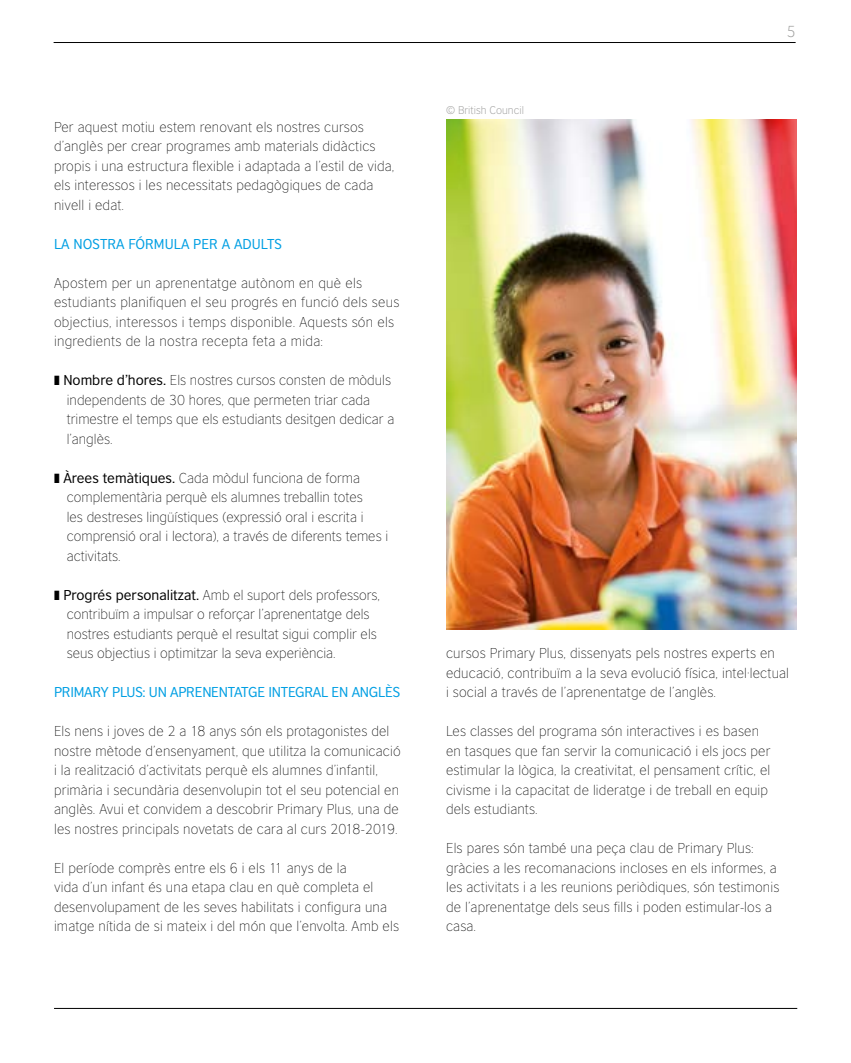
<style>
.page{position:relative;width:851px;height:1063px;background:#fff}
.page>*{position:absolute;margin:0;border:0;box-sizing:border-box;transform-origin:0 0}
.t1{font:300 15px "British Council Sans CE";color:#9d9d9c}
.t2{font:200 13.5px/19.5px "British Council Sans";letter-spacing:.01em;color:#000}
.t3{font:13.5px "British Council Sans";letter-spacing:-.02em;color:#009fe3}
.t4{font:13.5px "British Council Sans";color:#009fe3}
.t5{font:300 10.5px "British Council Sans CE";color:#9d9d9c}
.s1{font-weight:400}
</style>
<div class="page">
<hr style="left:54px;top:42px;width:741px;height:1px;background:#000">
<hr style="left:54px;top:1008px;width:743px;height:1px;background:#000">
<img style="left:446px;top:120px;width:350px;height:509px">
<p class="t2" style="left:54px;top:117px;width:342px">Per aquest motiu estem renovant els nostres cursos d’anglès per crear programes amb materials didàctics propis i una estructura flexible i adaptada a l’estil de vida, els interessos i les necessitats pedagògiques de cada nivell i edat.</p>
<p class="t4" style="left:54px;top:236px;width:229px">LA NOSTRA FÓRMULA PER A ADULTS</p>
<p class="t2" style="left:54px;top:273px;width:347px">Apostem per un aprenentatge autònom en què els estudiants planifiquen el seu progrés en funció dels seus objectius, interessos i temps disponible. Aquests són els ingredients de la nostra recepta feta a mida:</p>
<p class="t2" style="left:63px;top:371px;width:332px"><span class="s1">Nombre d’hores.</span> Els nostres cursos consten de mòduls independents de 30 hores, que permeten triar cada trimestre el temps que els estudiants desitgen dedicar a l’anglès.</p>
<p class="t2" style="left:63px;top:468px;width:326px"><span class="s1">Àrees temàtiques.</span> Cada mòdul funciona de forma complementària perquè els alumnes treballin totes<br>les destreses lingüístiques (expressió oral i escrita i comprensió oral i lectora), a través de diferents temes i activitats.</p>
<p class="t2" style="left:63px;top:585px;width:318px"><span class="s1">Progrés personalitzat.</span> Amb el suport dels professors, contribuïm a impulsar o reforçar l’aprenentatge dels nostres estudiants perquè el resultat sigui complir els seus objectius i optimitzar la seva experiència.</p>
<p class="t3" style="left:54px;top:684px;width:348px">PRIMARY PLUS: UN APRENENTATGE INTEGRAL EN ANGLÈS</p>
<p class="t2" style="left:54px;top:722px;width:348px">Els nens i joves de 2 a 18 anys són els protagonistes del nostre mètode d’ensenyament, que utilitza la comunicació i la realització d’activitats perquè els alumnes d’infantil, primària i secundària desenvolupin tot el seu potencial en anglès. Avui et convidem a descobrir Primary Plus, una de les nostres principals novetats de cara al curs 2018-2019.</p>
<p class="t2" style="left:54px;top:858px;width:346px">El període comprès entre els 6 i els 11 anys de la<br>vida d’un infant és una etapa clau en què completa el desenvolupament de les seves habilitats i configura una imatge nítida de si mateix i del món que l’envolta. Amb els</p>
<p class="t5" style="left:446px;top:103px;width:79px">© British Council</p>
<p class="t1" style="left:786px;top:22px;width:10px">5</p>
<p class="t2" style="left:446px;top:644px;width:344px">cursos Primary Plus, dissenyats pels nostres experts en educació, contribuïm a la seva evolució física, intel·lectual i social a través de l’aprenentatge de l’anglès.</p>
<p class="t2" style="left:446px;top:722px;width:326px">Les classes del programa són interactives i es basen en tasques que fan servir la comunicació i els jocs per estimular la lògica, la creativitat, el pensament crític, el civisme i la capacitat de lideratge i de treball en equip dels estudiants.</p>
<p class="t2" style="left:446px;top:839px;width:335px">Els pares són també una peça clau de Primary Plus: gràcies a les recomanacions incloses en els informes, a les activitats i a les reunions periòdiques, són testimonis de l’aprenentatge dels seus fills i poden estimular-los a casa.</p>
</div>
